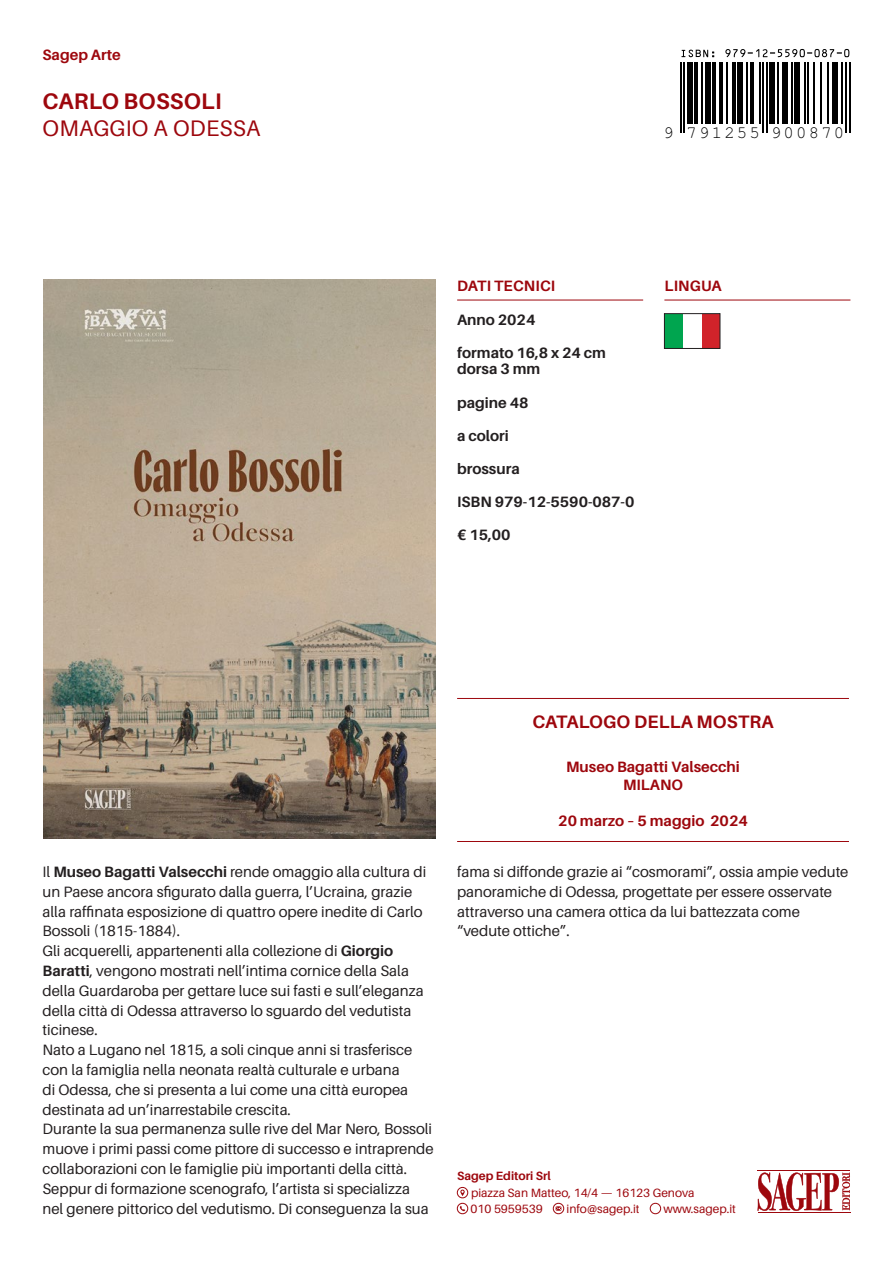
<style>
.page{position:relative;width:893px;height:1263px;background:#fff}
.page>*{position:absolute;margin:0;border:0;box-sizing:border-box;transform-origin:0 0}
.Sottotitolo{font:22.5px "Aileron";letter-spacing:.01em;color:#9d070d}
.Titolo{font:700 22.5px "Aileron";letter-spacing:.01em;color:#9d070d}
.Titolo_bilingue{font:700 18px "Aileron";letter-spacing:.01em;color:#9d070d}
.t1{font:17.25px "Helvetica";letter-spacing:.13em;color:#000}
.Testo{font:15px/19.8px "Aileron";color:#231f20}
.Dati_tecnici{font:700 15px "Aileron";color:#231f20}
.Titolo_bilingue-2{font:700 15px "Aileron";color:#9d070d}
.Collana{font:700 15px "Aileron";color:#9d070d}
.t2{font:12px/16.6px "Aileron";color:#9d070d}
.t3{font:700 12px "Aileron";color:#9d070d}
.s1{font-weight:700}
</style>
<div class="page">
<svg style="left:757px;top:1172px;width:93px;height:39px"></svg>
<hr style="left:757px;top:1170px;width:93px;height:1px;background:#9d070d">
<hr style="left:758px;top:1212px;width:92px;height:1px;background:#9d070d">
<hr style="left:457px;top:300px;width:186px;height:1px;background:#9d070d">
<div style="left:664px;top:314px;width:56px;height:34px;background:#00a54f"></div>
<div style="left:693px;top:314px;width:27px;height:34px;background:#d1232a"></div>
<div style="left:683px;top:314px;width:19px;height:34px;background:#fff"></div>
<div style="left:664px;top:313px;width:56px;height:36px;border:1px solid #231f20"></div>
<hr style="left:664px;top:300px;width:186px;height:1px;background:#9d070d">
<svg style="left:460px;top:1189px;width:5px;height:7px"></svg>
<div style="left:457px;top:1187px;width:11px;height:11px;border:1px solid #9d070d;border-radius:50%"></div>
<svg style="left:460px;top:1206px;width:5px;height:5px"></svg>
<div style="left:457px;top:1203px;width:11px;height:11px;border:1px solid #9d070d;border-radius:50%"></div>
<svg style="left:556px;top:1206px;width:5px;height:5px"></svg>
<div style="left:553px;top:1203px;width:11px;height:11px;border:1px solid #9d070d;border-radius:50%"></div>
<div style="left:650px;top:1203px;width:11px;height:11px;border:1px solid #9d070d;border-radius:50%"></div>
<svg style="left:681px;top:50px;width:33px;height:7px"></svg>
<svg style="left:725px;top:49px;width:124px;height:8px"></svg>
<hr style="left:680px;top:62px;width:1px;height:71px;background:#000">
<hr style="left:683px;top:62px;width:2px;height:71px;background:#000">
<div style="left:687px;top:62px;width:5px;height:62px;background:#000"></div>
<hr style="left:694px;top:62px;width:4px;height:62px;background:#000">
<hr style="left:701px;top:62px;width:2px;height:62px;background:#000">
<div style="left:705px;top:62px;width:5px;height:62px;background:#000"></div>
<hr style="left:712px;top:62px;width:4px;height:62px;background:#000">
<hr style="left:719px;top:62px;width:4px;height:62px;background:#000">
<hr style="left:727px;top:62px;width:1px;height:62px;background:#000">
<hr style="left:732px;top:62px;width:3px;height:62px;background:#000">
<div style="left:737px;top:62px;width:6px;height:62px;background:#000"></div>
<hr style="left:746px;top:62px;width:2px;height:62px;background:#000">
<hr style="left:750px;top:62px;width:3px;height:62px;background:#000">
<hr style="left:759px;top:62px;width:2px;height:62px;background:#000">
<hr style="left:762px;top:62px;width:2px;height:71px;background:#000">
<hr style="left:766px;top:62px;width:2px;height:71px;background:#000">
<div style="left:770px;top:62px;width:5px;height:62px;background:#000"></div>
<hr style="left:777px;top:62px;width:2px;height:62px;background:#000">
<div style="left:782px;top:62px;width:5px;height:62px;background:#000"></div>
<hr style="left:791px;top:62px;width:2px;height:62px;background:#000">
<div style="left:795px;top:62px;width:5px;height:62px;background:#000"></div>
<hr style="left:804px;top:62px;width:1px;height:62px;background:#000">
<hr style="left:807px;top:62px;width:2px;height:62px;background:#000">
<hr style="left:813px;top:62px;width:1px;height:62px;background:#000">
<hr style="left:820px;top:62px;width:1px;height:62px;background:#000">
<hr style="left:827px;top:62px;width:2px;height:62px;background:#000">
<div style="left:832px;top:62px;width:6px;height:62px;background:#000"></div>
<hr style="left:841px;top:62px;width:2px;height:62px;background:#000">
<hr style="left:845px;top:62px;width:2px;height:71px;background:#000">
<hr style="left:849px;top:62px;width:1px;height:71px;background:#000">
<img style="left:43px;top:280px;width:392px;height:558px">
<hr style="left:457px;top:698px;width:392px;height:1px;background:#9d070d">
<hr style="left:457px;top:841px;width:392px;height:1px;background:#9d070d">
<p class="Collana" style="left:43px;top:47px;width:80px">Sagep Arte</p>
<p class="Titolo" style="left:43px;top:89px;width:181px">CARLO BOSSOLI</p>
<p class="Sottotitolo" style="left:43px;top:116px;width:220px">OMAGGIO A ODESSA</p>
<p class="t1" style="left:663px;top:122px;width:182px">9 791255 900870</p>
<p class="Titolo_bilingue-2" style="left:457px;top:278px;width:100px">DATI TECNICI</p>
<p class="Titolo_bilingue-2" style="left:664px;top:278px;width:59px">LINGUA</p>
<p class="Dati_tecnici" style="left:457px;top:311px;width:80px">Anno 2024</p>
<p class="Dati_tecnici" style="left:457px;top:344px;width:150px">formato 16,8 x 24 cm</p>
<p class="Dati_tecnici" style="left:457px;top:361px;width:85px">dorsa 3 mm</p>
<p class="Dati_tecnici" style="left:457px;top:394px;width:73px">pagine 48</p>
<p class="Dati_tecnici" style="left:457px;top:427px;width:53px">a colori</p>
<p class="Dati_tecnici" style="left:457px;top:460px;width:64px">brossura</p>
<p class="Dati_tecnici" style="left:457px;top:493px;width:179px">ISBN 979-12-5590-087-0</p>
<p class="Dati_tecnici" style="left:457px;top:526px;width:55px">€ 15,00</p>
<p class="Testo" style="left:43px;top:862px;width:385px">Il <span class="s1">Museo Bagatti Valsecchi</span> rende omaggio alla cultura di un Paese ancora sfigurato dalla guerra, l’Ucraina, grazie alla raffinata esposizione di quattro opere inedite di Carlo Bossoli (1815-1884).</p>
<p class="Testo" style="left:43px;top:941px;width:383px">Gli acquerelli, appartenenti alla collezione di <span class="s1">Giorgio Baratti</span>, vengono mostrati nell’intima cornice della Sala della Guardaroba per gettare luce sui fasti e sull’eleganza della città di Odessa attraverso lo sguardo del vedutista ticinese.</p>
<p class="Testo" style="left:43px;top:1040px;width:371px">Nato a Lugano nel 1815, a soli cinque anni si trasferisce con la famiglia nella neonata realtà culturale e urbana di Odessa, che si presenta a lui come una città europea destinata ad un’inarrestabile crescita.</p>
<p class="Testo" style="left:43px;top:1119px;width:393px">Durante la sua permanenza sulle rive del Mar Nero, Bossoli muove i primi passi come pittore di successo e intraprende collaborazioni con le famiglie più importanti della città.<br>Seppur di formazione scenografo, l’artista si specializza nel genere pittorico del vedutismo. Di conseguenza la sua</p>
<p class="Titolo_bilingue" style="left:533px;top:711px;width:242px">CATALOGO DELLA MOSTRA</p>
<p class="Titolo_bilingue-2" style="left:566px;top:758px;width:175px">Museo Bagatti Valsecchi</p>
<p class="Titolo_bilingue-2" style="left:623px;top:776px;width:61px">MILANO</p>
<p class="Titolo_bilingue-2" style="left:558px;top:812px;width:191px">20 marzo – 5 maggio 2024</p>
<p class="Testo" style="left:457px;top:862px;width:393px">fama si diffonde grazie ai “cosmorami”, ossia ampie vedute panoramiche di Odessa, progettate per essere osservate attraverso una camera ottica da lui battezzata come “vedute ottiche”.</p>
<p class="t3" style="left:457px;top:1169px;width:95px">Sagep Editori Srl</p>
<p class="t2" style="left:470px;top:1184px;width:226px">piazza San Matteo, 14/4 — 16123 Genova<br>010 5959539</p>
<p class="t2" style="left:566px;top:1201px;width:75px">info@sagep.it</p>
<p class="t2" style="left:663px;top:1201px;width:74px">www.sagep.it</p>
</div>
